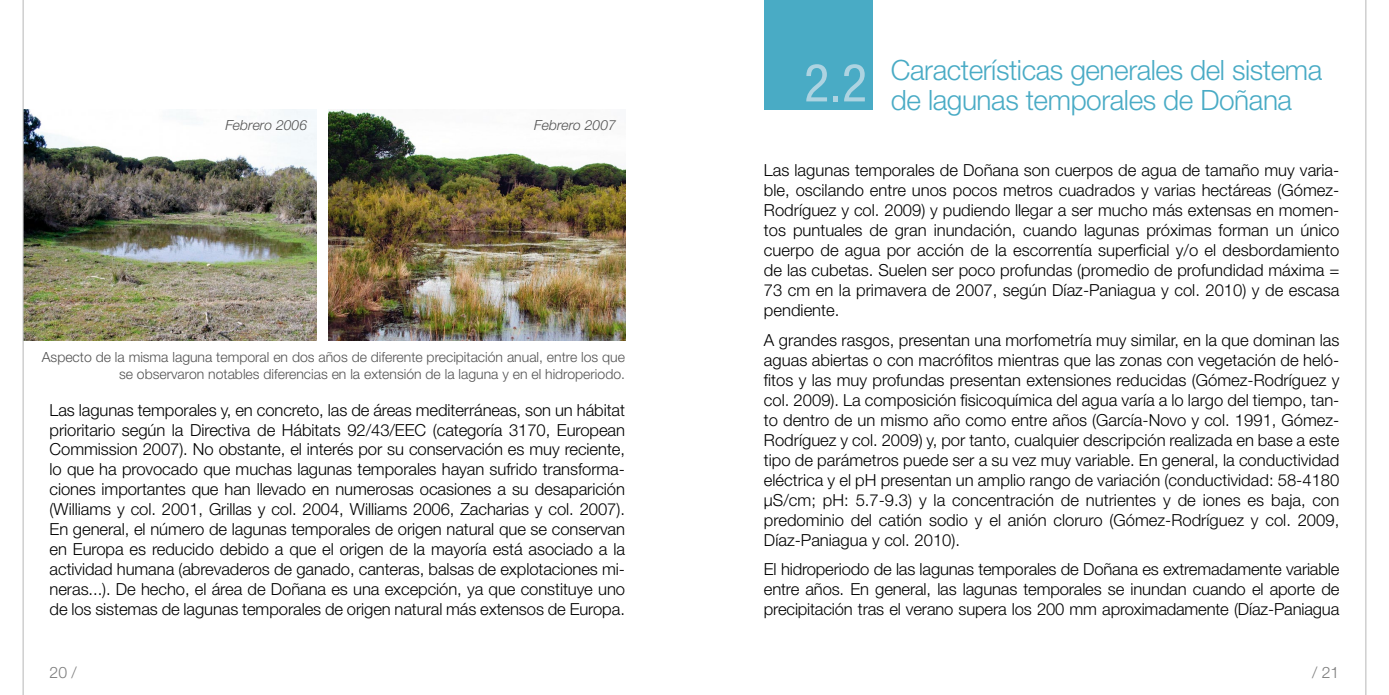
<style>
.page{position:relative;width:1389px;height:695px;background:#fff}
.page>*{position:absolute;margin:0;border:0;box-sizing:border-box;transform-origin:0 0}
.t1{font:300 28px/29.8px "Helvetica Neue LT Std";letter-spacing:-.015em;color:#49abc5}
.t2{font:300 16.62px/19.9px "Helvetica Neue LT Std";letter-spacing:-.005em;color:#000;text-align:justify}
.t3{font:300 15.75px "Helvetica Neue LT Std";color:#7c7c7c}
.t4{font:300 14px/16.8px "Helvetica Neue LT Std";color:#535353;text-align:right}
.t5{font:italic 300 14px "Helvetica Neue LT Std";color:#535353}
</style>
<div class="page">
<div style="left:765px;top:0;width:108px;height:109px;background:#49abc5"></div>
<img style="left:328px;top:109px;width:297px;height:231px">
<img style="left:24px;top:109px;width:293px;height:231px">
<hr style="left:1365px;top:0;width:1px;height:694px;background:#b7b7b7">
<hr style="left:23px;top:0;width:1px;height:694px;background:#b7b7b7">
<p class="t5" style="left:225px;top:117px;width:83px">Febrero 2006</p>
<p class="t5" style="left:534px;top:117px;width:83px">Febrero 2007</p>
<p class="t4" style="left:42px;top:348px;width:585px">Aspecto de la misma laguna temporal en dos años de diferente precipitación anual, entre los que se observaron notables diferencias en la extensión de la laguna y en el hidroperiodo.</p>
<p class="t2" style="left:50px;top:399px;width:577px">Las lagunas temporales y, en concreto, las de áreas mediterráneas, son un hábitat prioritario según la Directiva de Hábitats 92/43/EEC (categoría 3170, European Commission 2007). No obstante, el interés por su conservación es muy reciente, lo que ha provocado que muchas lagunas temporales hayan sufrido transforma&shy;ciones importantes que han llevado en numerosas ocasiones a su desaparición (Williams y col. 2001, Grillas y col. 2004, Williams 2006, Zacharias y col. 2007).<br>En general, el número de lagunas temporales de origen natural que se conservan en Europa es reducido debido a que el origen de la mayoría está asociado a la actividad humana (abrevaderos de ganado, canteras, balsas de explotaciones mi&shy;neras...). De hecho, el área de Doñana es una excepción, ya que constituye uno de los sistemas de lagunas temporales de origen natural más extensos de Europa.</p>
<h1 class="t1" style="left:804px;top:55px;width:520px;text-indent:87px">Características generales del sistema<br><sup>2.2</sup> de lagunas temporales de Doñana</h1>
<p class="t2" style="left:764px;top:160px;width:577px">Las lagunas temporales de Doñana son cuerpos de agua de tamaño muy varia&shy;ble, oscilando entre unos pocos metros cuadrados y varias hectáreas (Gómez-Rodríguez y col. 2009) y pudiendo llegar a ser mucho más extensas en momen&shy;tos puntuales de gran inundación, cuando lagunas próximas forman un único cuerpo de agua por acción de la escorrentía superficial y/o el desbordamiento de las cubetas. Suelen ser poco profundas (promedio de profundidad máxima = 73 cm en la primavera de 2007, según Díaz-Paniagua y col. 2010) y de escasa pendiente.</p>
<p class="t2" style="left:764px;top:329px;width:577px">A grandes rasgos, presentan una morfometría muy similar, en la que dominan las aguas abiertas o con macrófitos mientras que las zonas con vegetación de heló&shy;fitos y las muy profundas presentan extensiones reducidas (Gómez-Rodríguez y col. 2009). La composición fisicoquímica del agua varía a lo largo del tiempo, tan&shy;to dentro de un mismo año como entre años (García-Novo y col. 1991, Gómez-Rodríguez y col. 2009) y, por tanto, cualquier descripción realizada en base a este tipo de parámetros puede ser a su vez muy variable. En general, la conductividad eléctrica y el pH presentan un amplio rango de variación (conductividad: 58-4180 µS/cm; pH: 5.7-9.3) y la concentración de nutrientes y de iones es baja, con predominio del catión sodio y el anión cloruro (Gómez-Rodríguez y col. 2009, Díaz-Paniagua y col. 2010).</p>
<p class="t2" style="left:764px;top:559px;width:577px">El hidroperiodo de las lagunas temporales de Doñana es extremadamente variable entre años. En general, las lagunas temporales se inundan cuando el aporte de precipitación tras el verano supera los 200 mm aproximadamente (Díaz-Paniagua</p>
<p class="t3" style="left:50px;top:662px;width:29px">20 /</p>
<p class="t3" style="left:1312px;top:662px;width:29px">/ 21</p>
</div>
